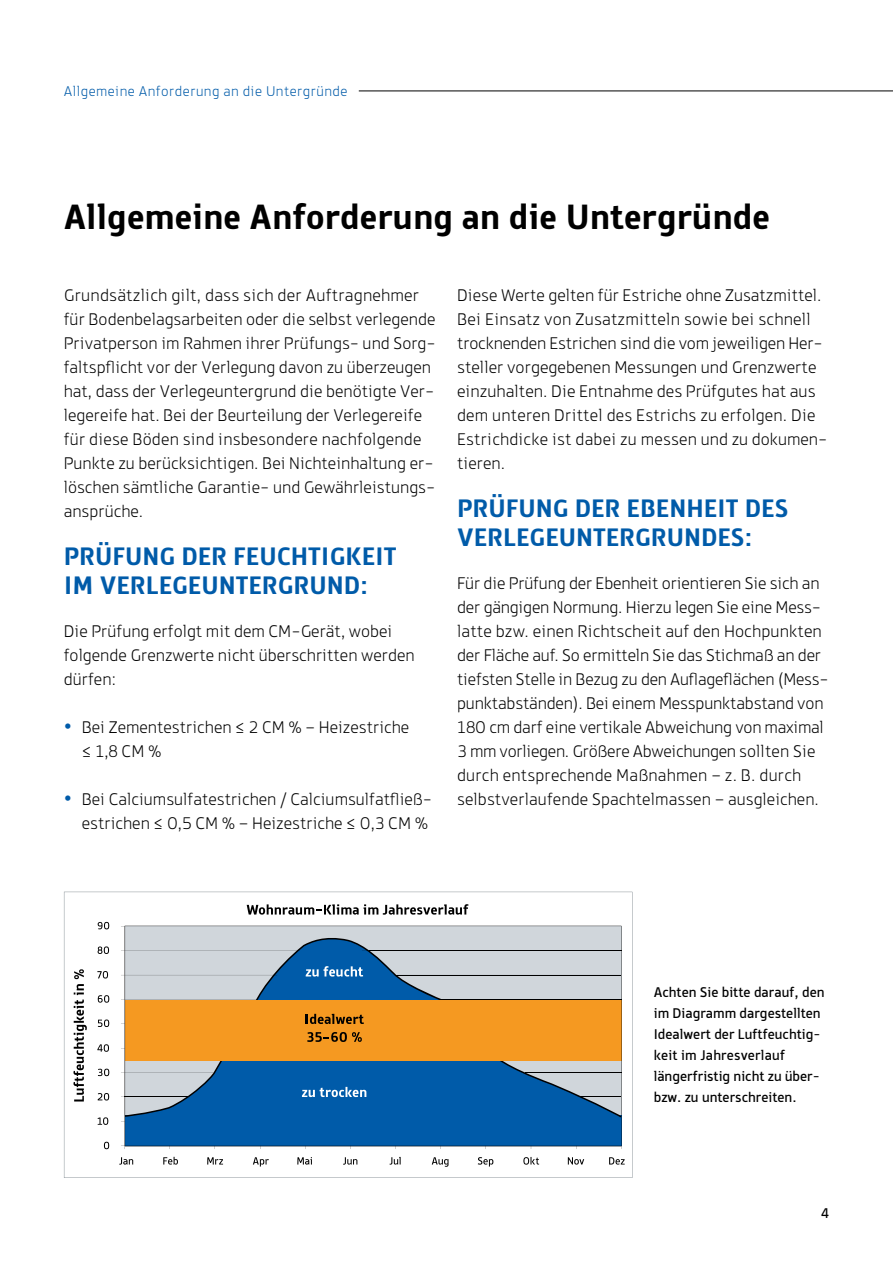
<style>
.page{position:relative;width:893px;height:1263px;background:#fff}
.page>*{position:absolute;margin:0;border:0;box-sizing:border-box;transform-origin:0 0}
.t1{font:700 37.5px "Knight Sans";color:#000}
.t2{font:700 27px/28.5px "Knight Sans";color:#005ba9}
.t3{font:300 18px/24px "Knight Sans";color:#000}
.t4{font:15px/21px "Knight Sans";color:#000}
.t5{font:300 15px "Knight Sans";letter-spacing:.03em;color:#005ba9}
.s1{color:#005ba9}
</style>
<div class="page">
<hr style="left:359px;top:91px;width:534px;height:1px;background:#000">
<svg style="left:64px;top:892px;width:568px;height:286px"></svg>
<svg style="left:73px;top:969px;width:14px;height:132px"></svg>
<svg style="left:247px;top:904px;width:221px;height:11px"></svg>
<hr style="left:125px;top:1146px;width:496px;height:1px;background:#020202">
<svg style="left:121px;top:1146px;width:5px;height:3px"></svg>
<svg style="left:119px;top:1157px;width:14px;height:7px"></svg>
<svg style="left:163px;top:1157px;width:15px;height:7px"></svg>
<svg style="left:207px;top:1157px;width:16px;height:7px"></svg>
<svg style="left:253px;top:1157px;width:16px;height:10px"></svg>
<svg style="left:297px;top:1157px;width:15px;height:7px"></svg>
<svg style="left:343px;top:1157px;width:14px;height:7px"></svg>
<svg style="left:432px;top:1157px;width:16px;height:10px"></svg>
<svg style="left:478px;top:1157px;width:15px;height:10px"></svg>
<svg style="left:523px;top:1157px;width:16px;height:7px"></svg>
<svg style="left:568px;top:1157px;width:16px;height:7px"></svg>
<svg style="left:609px;top:1157px;width:16px;height:7px"></svg>
<svg style="left:98px;top:922px;width:11px;height:7px"></svg>
<svg style="left:98px;top:946px;width:11px;height:8px"></svg>
<svg style="left:97px;top:971px;width:11px;height:7px"></svg>
<svg style="left:98px;top:995px;width:11px;height:8px"></svg>
<svg style="left:98px;top:1019px;width:11px;height:8px"></svg>
<svg style="left:97px;top:1044px;width:12px;height:8px"></svg>
<svg style="left:98px;top:1069px;width:11px;height:7px"></svg>
<svg style="left:98px;top:1093px;width:11px;height:7px"></svg>
<svg style="left:98px;top:1117px;width:10px;height:8px"></svg>
<svg style="left:104px;top:1142px;width:5px;height:7px"></svg>
<svg style="left:389px;top:1157px;width:12px;height:7px"></svg>
<svg style="left:125px;top:926px;width:496px;height:220px;background:#6c92ae"></svg>
<svg style="left:306px;top:966px;width:57px;height:10px"></svg>
<svg style="left:302px;top:1087px;width:64px;height:10px"></svg>
<div style="left:121px;top:1014px;width:500px;height:46px;background:#f59921"></div>
<p class="t5" style="left:64px;top:82px;width:285px">Allgemeine Anforderung an die Untergründe</p>
<h1 class="t1" style="left:64px;top:195px;width:708px">Allgemeine Anforderung an die Untergründe</h1>
<p class="t3" style="left:64px;top:283px;width:374px">Grundsätzlich gilt, dass sich der Auftragnehmer für Bodenbelagsarbeiten oder die selbst verlegende Privatperson im Rahmen ihrer Prüfungs- und Sorg&shy;faltspflicht vor der Verlegung davon zu überzeugen hat, dass der Verlegeuntergrund die benötigte Ver&shy;legereife hat. Bei der Beurteilung der Verlegereife für diese Böden sind insbesondere nachfolgende Punkte zu berücksichtigen. Bei Nichteinhaltung er&shy;löschen sämtliche Garantie- und Gewährleistungs&shy;ansprüche.</p>
<h2 class="t2" style="left:64px;top:542px;width:334px">PRÜFUNG DER FEUCHTIGKEIT<br>IM VERLEGEUNTERGRUND:</h2>
<p class="t3" style="left:64px;top:619px;width:352px">Die Prüfung erfolgt mit dem CM-Gerät, wobei folgende Grenzwerte nicht überschritten werden dürfen:</p>
<p class="t3" style="left:82px;top:715px;width:329px;text-indent:-18px"><span class="s1">•</span> Bei Zementestrichen ≤ 2 CM % – Heizestriche ≤ 1,8 CM %</p>
<p class="t3" style="left:64px;top:787px;width:370px;text-align:right"><span class="s1">•</span> Bei Calciumsulfatestrichen / Calciumsulfatfließ&shy;estrichen ≤ 0,5 CM % – Heizestriche ≤ 0,3 CM %</p>
<p class="t3" style="left:457px;top:283px;width:372px">Diese Werte gelten für Estriche ohne Zusatzmittel.<br>Bei Einsatz von Zusatzmitteln sowie bei schnell trocknenden Estrichen sind die vom jeweiligen Her&shy;steller vorgegebenen Messungen und Grenzwerte einzuhalten. Die Entnahme des Prüfgutes hat aus dem unteren Drittel des Estrichs zu erfolgen. Die Estrichdicke ist dabei zu messen und zu dokumen&shy;tieren.</p>
<h2 class="t2" style="left:457px;top:494px;width:333px">PRÜFUNG DER EBENHEIT DES<br>VERLEGEUNTERGRUNDES:</h2>
<p class="t3" style="left:457px;top:571px;width:373px">Für die Prüfung der Ebenheit orientieren Sie sich an der gängigen Normung. Hierzu legen Sie eine Mess&shy;latte bzw. einen Richtscheit auf den Hochpunkten der Fläche auf. So ermitteln Sie das Stichmaß an der tiefsten Stelle in Bezug zu den Auflageflächen (Mess&shy;punktabständen). Bei einem Messpunktabstand von 180 cm darf eine vertikale Abweichung von maximal 3 mm vorliegen. Größere Abweichungen sollten Sie durch entsprechende Maßnahmen – z. B. durch selbstverlaufende Spachtelmassen – ausgleichen.</p>
<p class="t4" style="left:654px;top:982px;width:172px">Achten Sie bitte darauf, den im Diagramm dargestellten<br>Idealwert der Luftfeuchtig&shy;keit im Jahresverlauf längerfristig nicht zu über&shy;bzw. zu unterschreiten.</p>
<p class="t4" style="left:821px;top:1203px;width:9px">4</p>
</div>
